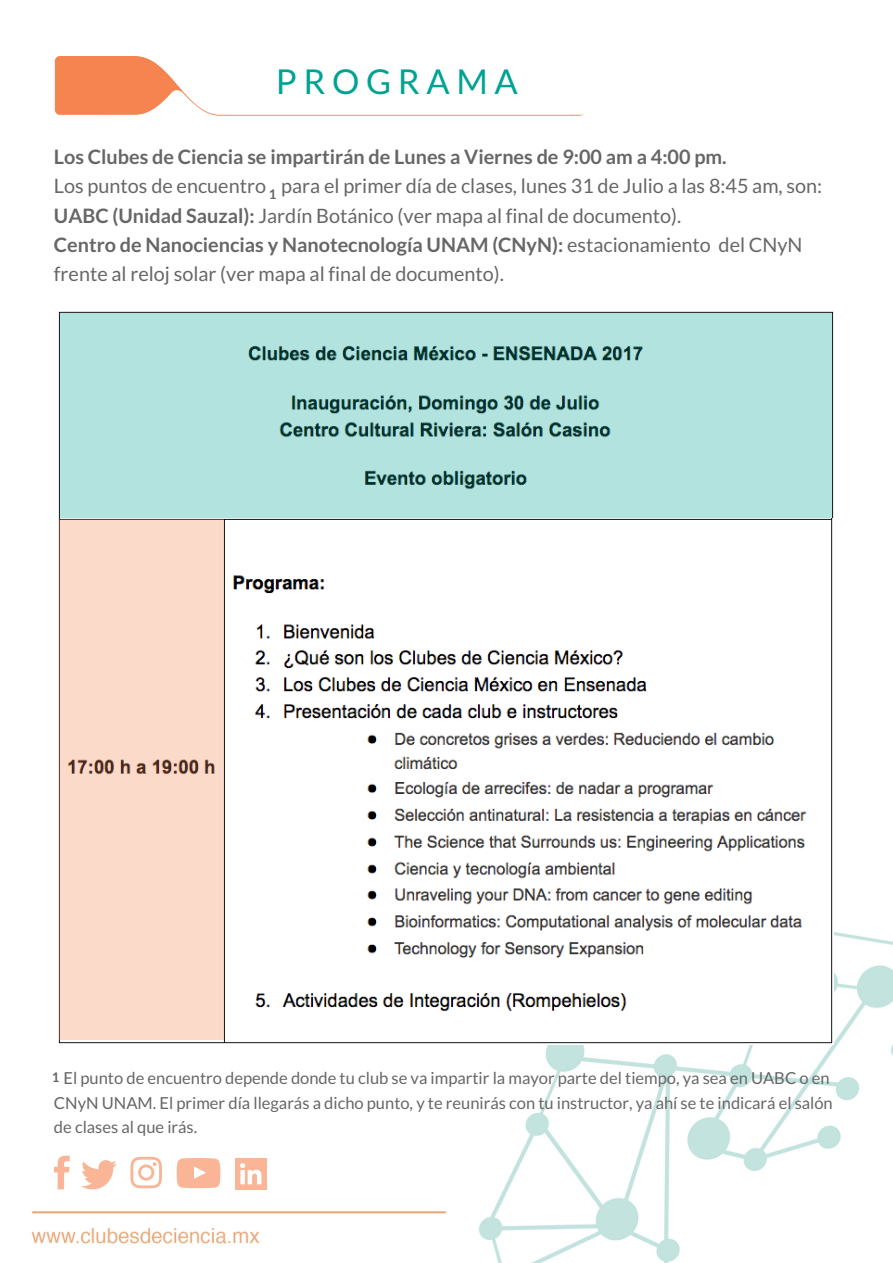
<style>
.page{position:relative;width:893px;height:1263px;background:#fff}
.page>*{position:absolute;margin:0;border:0;box-sizing:border-box;transform-origin:0 0}
.t1{font:34.2px "Lato";letter-spacing:.195em;color:#00a392}
.t2{font:19.8px/29.2px "Lato";color:#666}
.t3{font:700 19.8px "Lato";color:#666}
.t4{font:16.5px/24.8px "Lato";color:#666}
.t5{font:700 13.2px "Lato";color:#666}
.s1{font-weight:700}
</style>
<div class="page">
<img style="left:31px;top:312px;width:861px;height:950px">
<svg style="left:54px;top:1156px;width:16px;height:33px"></svg>
<svg style="left:81px;top:1160px;width:36px;height:29px"></svg>
<svg style="left:130px;top:1157px;width:32px;height:31px"></svg>
<svg style="left:177px;top:1158px;width:43px;height:30px"></svg>
<svg style="left:235px;top:1158px;width:31px;height:31px"></svg>
<svg style="left:240px;top:1163px;width:21px;height:21px"></svg>
<svg style="left:55px;top:56px;width:529px;height:60px"></svg>
<svg style="left:61px;top:312px;width:771px;height:206px;fill:#b3e3de"></svg>
<img style="left:58px;top:518px;width:775px;height:526px">
<div style="left:60px;top:519px;width:164px;height:521px;background:#fcdaca"></div>
<h1 class="t1" style="left:276px;top:61px;width:243px">PROGRAMA</h1>
<p class="t3" style="left:54px;top:145px;width:674px">Los Clubes de Ciencia se impartirán de Lunes a Viernes de 9:00 am a 4:00 pm.</p>
<p class="t2" style="left:54px;top:171px;width:769px">Los puntos de encuentro para el primer día de clases, lunes 31 de Julio a las 8:45 am, son:<br><span class="s1">UABC (Unidad Sauzal):</span> Jardín Botánico (ver mapa al final de documento).<br><span class="s1">Centro de Nanociencias y Nanotecnología UNAM (CNyN):</span> estacionamiento del CNyN frente al reloj solar (ver mapa al final de documento).</p>
<p class="t5" style="left:269px;top:186px;width:9px">1</p>
<p class="t4" style="left:54px;top:1065px;width:780px;text-indent:10px">El punto de encuentro depende donde tu club se va impartir la mayor parte del tiempo, ya sea en UABC o en<br>CNyN UNAM. El primer día llegarás a dicho punto, y te reunirás con tu instructor, ya ahí se te indicará el salón de clases al que irás.</p>
<p class="t5" style="left:52px;top:1069px;width:9px">1</p>
</div>
